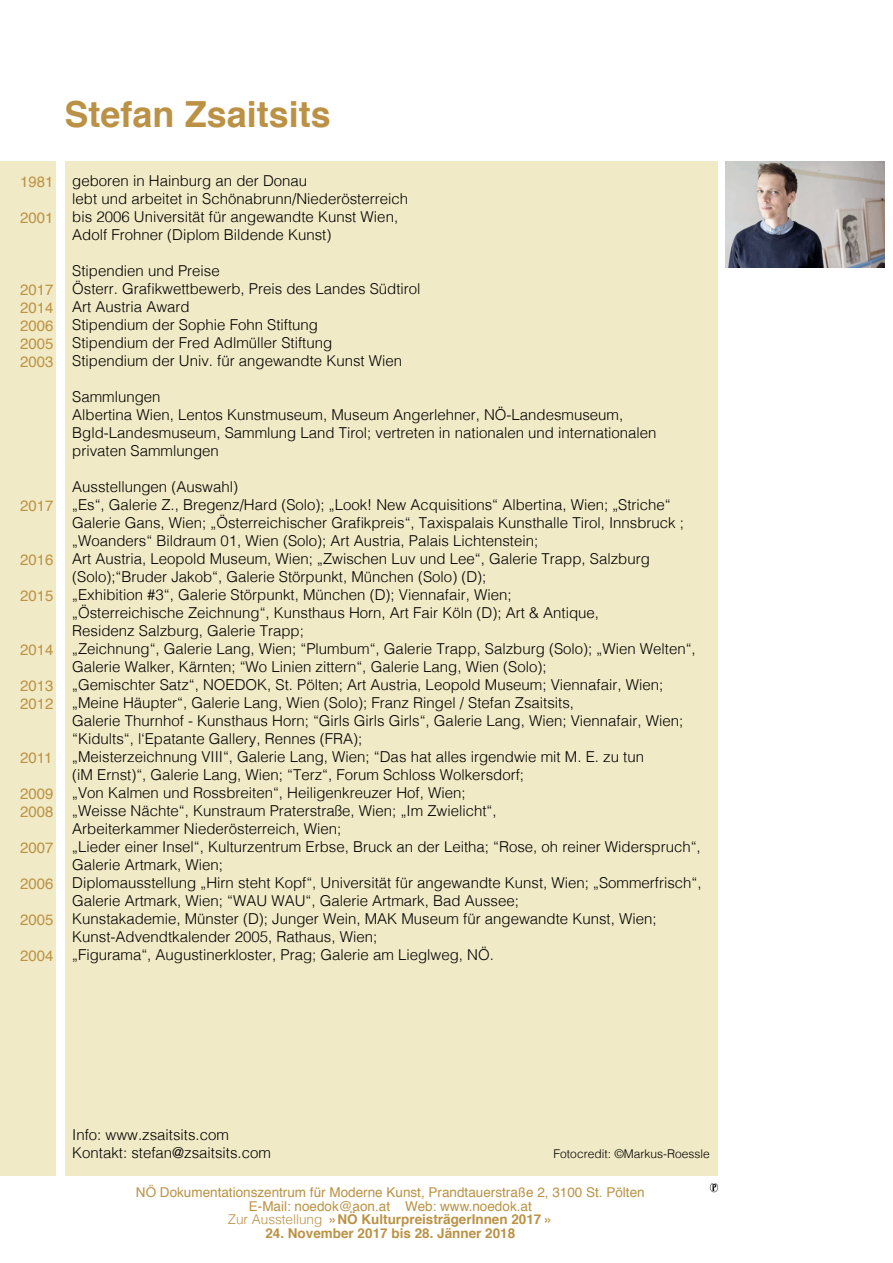
<style>
.page{position:relative;width:893px;height:1263px;background:#fff}
.page>*{position:absolute;margin:0;border:0;box-sizing:border-box;transform-origin:0 0}
.t1{font:700 36px "Helvetica";color:#bb9245}
.t2{font:300 15px/18px "Helvetica";color:#000}
.t3{font:15px "Helvetica";color:#bb9245}
.t4{font:13.5px "Helvetica";color:#bb9245}
.t5{font:700 13.5px "Helvetica";color:#bb9245}
.t6{font:300 12px "Helvetica";color:#000}
.s1{font-weight:300}
</style>
<div class="page">
<div style="left:0;top:162px;width:718px;height:1014px;background:#f1eac6"></div>
<img style="left:710px;top:1185px;width:9px;height:7px">
<div style="left:707px;top:1182px;width:17px;height:17px;border:2px solid #fff"></div>
<img style="left:726px;top:162px;width:159px;height:106px">
<div style="left:56px;top:152px;width:9px;height:1035px;background:#fff"></div>
<p class="t1" style="left:65px;top:85px;width:268px">Stefan Zsaitsits</p>
<p class="t3" style="left:20px;top:170px;width:35px">1981</p>
<p class="t3" style="left:20px;top:206px;width:35px">2001</p>
<p class="t3" style="left:20px;top:278px;width:35px">2017</p>
<p class="t3" style="left:20px;top:296px;width:35px">2014</p>
<p class="t3" style="left:20px;top:314px;width:35px">2006</p>
<p class="t3" style="left:20px;top:332px;width:35px">2005</p>
<p class="t3" style="left:20px;top:350px;width:35px">2003</p>
<p class="t3" style="left:20px;top:494px;width:35px">2017</p>
<p class="t3" style="left:20px;top:548px;width:35px">2016</p>
<p class="t3" style="left:20px;top:584px;width:35px">2015</p>
<p class="t3" style="left:20px;top:638px;width:35px">2014</p>
<p class="t3" style="left:20px;top:674px;width:35px">2013</p>
<p class="t3" style="left:20px;top:692px;width:35px">2012</p>
<p class="t3" style="left:20px;top:746px;width:34px">2011</p>
<p class="t3" style="left:20px;top:782px;width:35px">2009</p>
<p class="t3" style="left:20px;top:800px;width:35px">2008</p>
<p class="t3" style="left:20px;top:836px;width:35px">2007</p>
<p class="t3" style="left:20px;top:872px;width:35px">2006</p>
<p class="t3" style="left:20px;top:908px;width:35px">2005</p>
<p class="t3" style="left:20px;top:944px;width:35px">2004</p>
<p class="t2" style="left:72px;top:171px;width:237px">geboren in Hainburg an der Donau</p>
<p class="t2" style="left:72px;top:189px;width:337px">lebt und arbeitet in Schönabrunn/Niederösterreich</p>
<p class="t2" style="left:72px;top:207px;width:327px">bis 2006 Universität für angewandte Kunst Wien,</p>
<p class="t2" style="left:72px;top:225px;width:261px">Adolf Frohner (Diplom Bildende Kunst)</p>
<p class="t2" style="left:72px;top:261px;width:149px">Stipendien und Preise</p>
<p class="t2" style="left:72px;top:279px;width:350px">Österr. Grafikwettbewerb, Preis des Landes Südtirol</p>
<p class="t2" style="left:72px;top:297px;width:119px">Art Austria Award</p>
<p class="t2" style="left:72px;top:315px;width:247px">Stipendium der Sophie Fohn Stiftung</p>
<p class="t2" style="left:72px;top:333px;width:262px">Stipendium der Fred Adlmüller Stiftung</p>
<p class="t2" style="left:72px;top:351px;width:332px">Stipendium der Univ. für angewandte Kunst Wien</p>
<p class="t2" style="left:72px;top:387px;width:90px">Sammlungen</p>
<p class="t2" style="left:72px;top:405px;width:553px">Albertina Wien, Lentos Kunstmuseum, Museum Angerlehner, NÖ-Landesmuseum,</p>
<p class="t2" style="left:72px;top:423px;width:586px">Bgld-Landesmuseum, Sammlung Land Tirol; vertreten in nationalen und internationalen</p>
<p class="t2" style="left:72px;top:441px;width:148px">privaten Sammlungen</p>
<p class="t2" style="left:72px;top:477px;width:167px">Ausstellungen (Auswahl)</p>
<p class="t2" style="left:72px;top:495px;width:613px">„Es“, Galerie Z., Bregenz/Hard (Solo); „Look! New Acquisitions“ Albertina, Wien; „Striche“<br>Galerie Gans, Wien; „Österreichischer Grafikpreis“, Taxispalais Kunsthalle Tirol, Innsbruck ; „Woanders“ Bildraum 01, Wien (Solo); Art Austria, Palais Lichtenstein;</p>
<p class="t2" style="left:72px;top:549px;width:579px">Art Austria, Leopold Museum, Wien; „Zwischen Luv und Lee“, Galerie Trapp, Salzburg (Solo);“Bruder Jakob“, Galerie Störpunkt, München (Solo) (D);</p>
<p class="t2" style="left:72px;top:585px;width:441px">„Exhibition #3“, Galerie Störpunkt, München (D); Viennafair, Wien;</p>
<p class="t2" style="left:72px;top:603px;width:528px">„Österreichische Zeichnung“, Kunsthaus Horn, Art Fair Köln (D); Art &amp; Antique,</p>
<p class="t2" style="left:72px;top:621px;width:233px">Residenz Salzburg, Galerie Trapp;</p>
<p class="t2" style="left:72px;top:639px;width:625px">„Zeichnung“, Galerie Lang, Wien; “Plumbum“, Galerie Trapp, Salzburg (Solo); „Wien Welten“,<br>Galerie Walker, Kärnten; “Wo Linien zittern“, Galerie Lang, Wien (Solo);</p>
<p class="t2" style="left:72px;top:675px;width:593px">„Gemischter Satz“, NOEDOK, St. Pölten; Art Austria, Leopold Museum; Viennafair, Wien;</p>
<p class="t2" style="left:72px;top:693px;width:503px">„Meine Häupter“, Galerie Lang, Wien (Solo); Franz Ringel / Stefan Zsaitsits,</p>
<p class="t2" style="left:72px;top:711px;width:613px">Galerie Thurnhof - Kunsthaus Horn; “Girls Girls Girls“, Galerie Lang, Wien; Viennafair, Wien; “Kidults“, l‘Epatante Gallery, Rennes (FRA);</p>
<p class="t2" style="left:72px;top:747px;width:573px">„Meisterzeichnung VIII“, Galerie Lang, Wien; “Das hat alles irgendwie mit M. E. zu tun</p>
<p class="t2" style="left:72px;top:765px;width:453px">(iM Ernst)“, Galerie Lang, Wien; “Terz“, Forum Schloss Wolkersdorf;</p>
<p class="t2" style="left:72px;top:783px;width:395px">„Von Kalmen und Rossbreiten“, Heiligenkreuzer Hof, Wien;</p>
<p class="t2" style="left:72px;top:801px;width:426px">„Weisse Nächte“, Kunstraum Praterstraße, Wien; „Im Zwielicht“,</p>
<p class="t2" style="left:72px;top:819px;width:271px">Arbeiterkammer Niederösterreich, Wien;</p>
<p class="t2" style="left:72px;top:837px;width:630px">„Lieder einer Insel“, Kulturzentrum Erbse, Bruck an der Leitha; “Rose, oh reiner Widerspruch“,<br>Galerie Artmark, Wien;</p>
<p class="t2" style="left:72px;top:873px;width:631px">Diplomausstellung „Hirn steht Kopf“, Universität für angewandte Kunst, Wien; „Sommerfrisch“,<br>Galerie Artmark, Wien; “WAU WAU“, Galerie Artmark, Bad Aussee;</p>
<p class="t2" style="left:72px;top:909px;width:586px">Kunstakademie, Münster (D); Junger Wein, MAK Museum für angewandte Kunst, Wien;</p>
<p class="t2" style="left:72px;top:927px;width:307px">Kunst-Advendtkalender 2005, Rathaus, Wien;</p>
<p class="t2" style="left:72px;top:945px;width:423px">„Figurama“, Augustinerkloster, Prag; Galerie am Lieglweg, NÖ.</p>
<p class="t2" style="left:72px;top:1125px;width:158px">Info: www.zsaitsits.com</p>
<p class="t2" style="left:72px;top:1143px;width:200px">Kontakt: stefan@zsaitsits.com</p>
<p class="t6" style="left:554px;top:1144px;width:158px">Fotocredit: ©Markus-Roessle</p>
<p class="t4" style="left:136px;top:1182px;width:510px">NÖ Dokumentationszentrum für Moderne Kunst, Prandtauerstraße 2, 3100 St. Pölten</p>
<p class="t4" style="left:249px;top:1195px;width:284px">E-Mail: noedok@aon.at Web: www.noedok.at</p>
<p class="t5" style="left:228px;top:1208px;width:326px"><span class="s1">Zur Ausstellung</span> »NÖ KulturpreisträgerInnen 2017 »</p>
<p class="t5" style="left:265px;top:1222px;width:251px">24. November 2017 bis 28. Jänner 2018</p>
</div>
